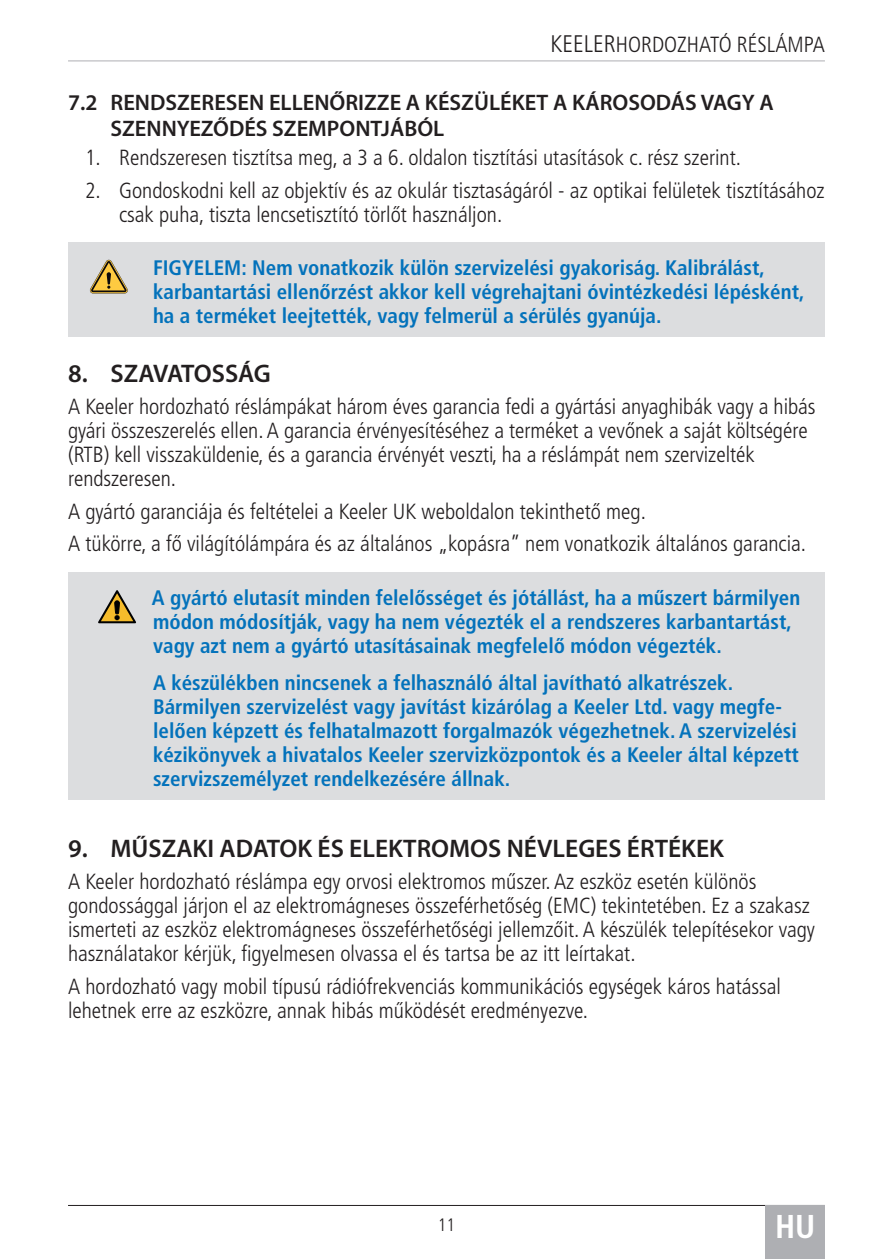
<style>
.page{position:relative;width:893px;height:1259px;background:#fff}
.page>*{position:absolute;margin:0;border:0;box-sizing:border-box;transform-origin:0 0}
.t1{font:700 condensed 33px "Frutiger LT Pro";color:#fff}
.t2{font:600 25.5px "Myriad Pro";color:#231f20}
.t3{font:600 22.5px/25.5px "Myriad Pro";color:#231f20}
.t4{font:300 condensed 21.9px/24px "Frutiger LT Pro";color:#231f20}
.t5{font:700 condensed 21px/24px "Frutiger LT Pro";color:#0372bb}
.t6{font:300 condensed 18px "Frutiger LT Pro";color:#231f20}
.s1{font-size:24px}
</style>
<div class="page">
<hr style="left:68px;top:1205px;width:757px;height:1px;background:#231f20">
<div style="left:765px;top:1205px;width:60px;height:54px;background:#aeafb3"></div>
<hr style="left:68px;top:60px;width:757px;height:1px;background:#aeafb3">
<div style="left:68px;top:243px;width:757px;height:94px;background:#dcdddf"></div>
<div style="left:68px;top:572px;width:757px;height:95px;background:#dcdddf"></div>
<div style="left:68px;top:648px;width:757px;height:152px;background:#dcdddf"></div>
<svg style="left:90px;top:260px;width:38px;height:33px"></svg>
<svg style="left:98px;top:590px;width:38px;height:33px"></svg>
<p class="t4" style="left:551px;top:33px;width:276px"><span class="s1">KEELER</span>HORDOZHATÓ RÉSLÁMPA</p>
<p class="t3" style="left:111px;top:90px;width:665px;text-indent:-43px">7.2 RENDSZERESEN ELLENŐRIZZE A KÉSZÜLÉKET A KÁROSODÁS VAGY A<br>SZENNYEZŐDÉS SZEMPONTJÁBÓL</p>
<p class="t4" style="left:85px;top:146px;width:657px">1. Rendszeresen tisztítsa meg, a 3 a 6. oldalon tisztítási utasítások c. rész szerint.</p>
<p class="t4" style="left:119px;top:178px;width:707px;text-indent:-34px">2. Gondoskodni kell az objektív és az okulár tisztaságáról - az optikai felületek tisztításához csak puha, tiszta lencsetisztító törlőt használjon.</p>
<p class="t5" style="left:153px;top:256px;width:653px">FIGYELEM: Nem vonatkozik külön szervizelési gyakoriság. Kalibrálást, karbantartási ellenőrzést akkor kell végrehajtani óvintézkedési lépésként, ha a terméket leejtették, vagy felmerül a sérülés gyanúja.</p>
<p class="t2" style="left:68px;top:357px;width:204px">8. SZAVATOSSÁG</p>
<p class="t4" style="left:68px;top:395px;width:749px">A Keeler hordozható réslámpákat három éves garancia fedi a gyártási anyaghibák vagy a hibás gyári összeszerelés ellen. A garancia érvényesítéséhez a terméket a vevőnek a saját költségére (RTB) kell visszaküldenie, és a garancia érvényét veszti, ha a réslámpát nem szervizelték rendszeresen.</p>
<p class="t4" style="left:68px;top:495px;width:740px;line-height:32.4px">A gyártó garanciája és feltételei a Keeler UK weboldalon tekinthető meg.<br>A tükörre, a fő világítólámpára és az általános „kopásra” nem vonatkozik általános garancia.</p>
<p class="t5" style="left:152px;top:586px;width:650px">A gyártó elutasít minden felelősséget és jótállást, ha a műszert bármilyen módon módosítják, vagy ha nem végezték el a rendszeres karbantartást, vagy azt nem a gyártó utasításainak megfelelő módon végezték.</p>
<p class="t5" style="left:153px;top:670px;width:647px">A készülékben nincsenek a felhasználó által javítható alkatrészek.<br>Bármilyen szervizelést vagy javítást kizárólag a Keeler Ltd. vagy megfe&shy;lelően képzett és felhatalmazott forgalmazók végezhetnek. A szervizelési kézikönyvek a hivatalos Keeler szervizközpontok és a Keeler által képzett szervizszemélyzet rendelkezésére állnak.</p>
<p class="t2" style="left:68px;top:832px;width:657px">9. MŰSZAKI ADATOK ÉS ELEKTROMOS NÉVLEGES ÉRTÉKEK</p>
<p class="t4" style="left:68px;top:870px;width:748px">A Keeler hordozható réslámpa egy orvosi elektromos műszer. Az eszköz esetén különös gondossággal járjon el az elektromágneses összeférhetőség (EMC) tekintetében. Ez a szakasz ismerteti az eszköz elektromágneses összeférhetőségi jellemzőit. A készülék telepítésekor vagy használatakor kérjük, figyelmesen olvassa el és tartsa be az itt leírtakat.</p>
<p class="t4" style="left:68px;top:974px;width:714px">A hordozható vagy mobil típusú rádiófrekvenciás kommunikációs egységek káros hatással lehetnek erre az eszközre, annak hibás működését eredményezve.</p>
<p class="t6" style="left:438px;top:1214px;width:19px">11</p>
<h1 class="t1" style="left:775px;top:1207px;width:42px">HU</h1>
</div>
